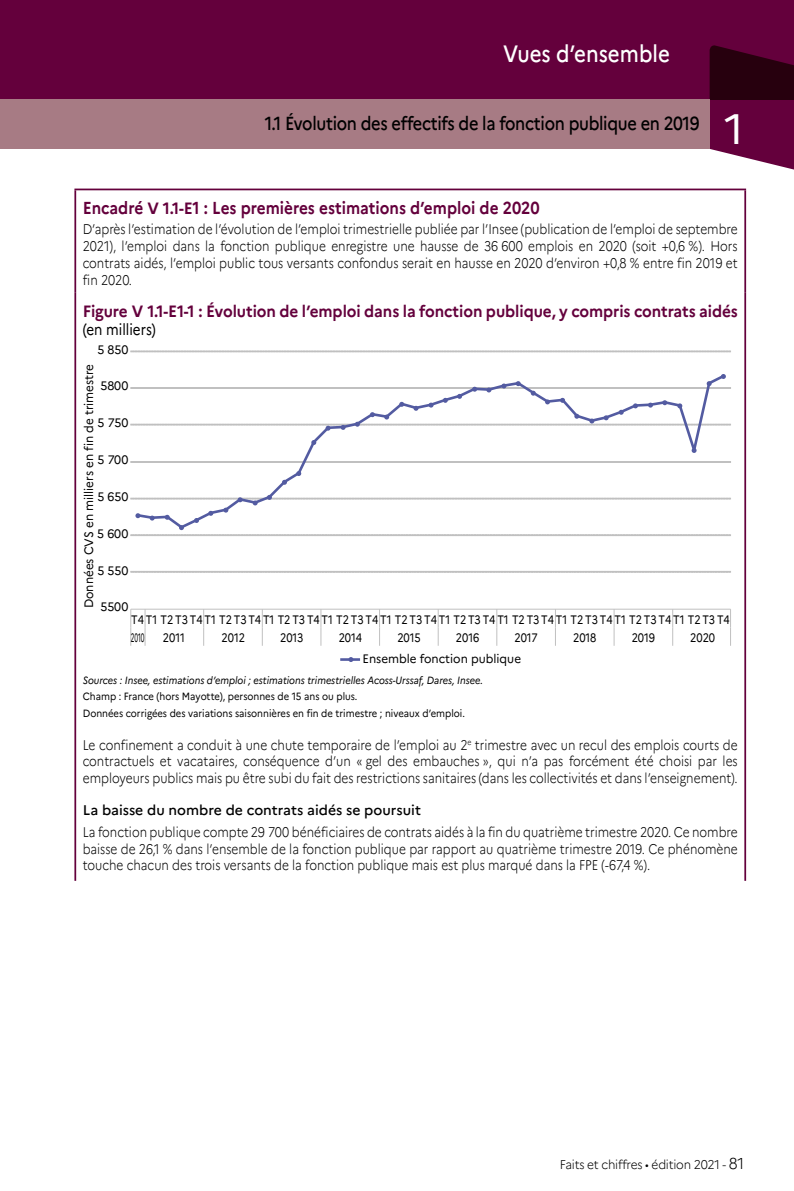
<style>
.page{position:relative;width:794px;height:1191px;background:#fff}
.page>*{position:absolute;margin:0;border:0;box-sizing:border-box;transform-origin:0 0}
.t1{font:42.52px "Marianne";color:#fff}
.t2{font:500 23.62px "Marianne";letter-spacing:-.005em;color:#fff;scale:.87 1}
.t3{font:500 18.9px "Marianne";letter-spacing:-.02em;color:#000;scale:.87 1}
._06_Encadre_TITRE{font:700 17.32px "Marianne";color:#64003c;scale:.89 1}
._05_Titre{font:700 16.45px "Marianne";letter-spacing:-.005em;color:#64003c;scale:.94 1}
._05_Sous-titre_FaG{font:15.75px "Marianne";color:#000;scale:.85 1}
._06_Encadre_TC{font:300 14px/16.8px "Marianne";color:#000;text-align:justify;scale:.85 1}
._06_Encadre_Sous-tit{font:500 14px "Marianne";color:#000}
.t4{font:300 12.6px "Marianne";letter-spacing:-.02em;color:#000;scale:.94 1}
.t5{font:12.25px/18.6px "Marianne";color:#010101;scale:.85 1}
.t6{font:12.25px "Marianne";color:#010101;scale:.95 1}
._05_Note{font:10.5px "Marianne";color:#000;scale:.9 1}
._05_Source{font:italic 10.5px "Marianne";color:#000;scale:.9 1}
.s1{font-size:16.45px}
.s2{font-size:15.75px}
</style>
<div class="page">
<div style="left:0;top:0;width:794px;height:99px;background:#64003c"></div>
<svg style="left:709px;top:45px;width:85px;height:125px"></svg>
<div style="left:0;top:99px;width:709px;height:50px;background:#a77b84"></div>
<hr style="left:74px;top:190px;width:2px;height:102px;background:#64003c">
<hr style="left:74px;top:292px;width:2px;height:589px;background:#64003c">
<hr style="left:74px;top:189px;width:672px;height:1px;background:#64003c">
<hr style="left:744px;top:190px;width:2px;height:102px;background:#64003c">
<hr style="left:744px;top:292px;width:2px;height:589px;background:#64003c">
<svg style="left:130px;top:351px;width:601px;height:221px"></svg>
<hr style="left:131px;top:609px;width:599px;height:1px;background:#c0c0c0">
<svg style="left:730px;top:609px;width:1px;height:37px"></svg>
<svg style="left:672px;top:610px;width:1px;height:36px"></svg>
<svg style="left:613px;top:609px;width:1px;height:37px"></svg>
<svg style="left:555px;top:610px;width:1px;height:36px"></svg>
<svg style="left:496px;top:610px;width:1px;height:36px"></svg>
<svg style="left:438px;top:610px;width:1px;height:36px"></svg>
<svg style="left:379px;top:610px;width:1px;height:36px"></svg>
<svg style="left:320px;top:610px;width:1px;height:36px"></svg>
<svg style="left:262px;top:610px;width:1px;height:36px"></svg>
<svg style="left:203px;top:610px;width:1px;height:36px"></svg>
<svg style="left:145px;top:610px;width:1px;height:36px"></svg>
<svg style="left:130px;top:609px;width:1px;height:37px"></svg>
<svg style="left:135px;top:372px;width:592px;height:158px"></svg>
<svg style="left:135px;top:513px;width:5px;height:5px"></svg>
<svg style="left:150px;top:515px;width:5px;height:5px"></svg>
<svg style="left:165px;top:515px;width:5px;height:5px"></svg>
<svg style="left:194px;top:518px;width:5px;height:5px"></svg>
<svg style="left:208px;top:511px;width:5px;height:5px"></svg>
<svg style="left:223px;top:507px;width:5px;height:5px"></svg>
<svg style="left:238px;top:497px;width:5px;height:5px"></svg>
<svg style="left:253px;top:500px;width:5px;height:5px"></svg>
<svg style="left:267px;top:495px;width:5px;height:5px"></svg>
<svg style="left:282px;top:480px;width:5px;height:5px"></svg>
<svg style="left:296px;top:471px;width:5px;height:5px"></svg>
<svg style="left:311px;top:440px;width:5px;height:5px"></svg>
<svg style="left:325px;top:426px;width:5px;height:5px"></svg>
<svg style="left:341px;top:425px;width:4px;height:5px"></svg>
<svg style="left:355px;top:422px;width:5px;height:5px"></svg>
<svg style="left:370px;top:412px;width:5px;height:5px"></svg>
<svg style="left:384px;top:414px;width:5px;height:5px"></svg>
<svg style="left:399px;top:402px;width:5px;height:5px"></svg>
<svg style="left:413px;top:406px;width:5px;height:5px"></svg>
<svg style="left:428px;top:402px;width:5px;height:5px"></svg>
<svg style="left:443px;top:398px;width:5px;height:5px"></svg>
<svg style="left:457px;top:394px;width:5px;height:5px"></svg>
<svg style="left:472px;top:387px;width:5px;height:5px"></svg>
<svg style="left:486px;top:387px;width:5px;height:5px"></svg>
<svg style="left:501px;top:383px;width:5px;height:5px"></svg>
<svg style="left:516px;top:381px;width:5px;height:5px"></svg>
<svg style="left:531px;top:391px;width:5px;height:5px"></svg>
<svg style="left:545px;top:399px;width:5px;height:5px"></svg>
<svg style="left:560px;top:398px;width:5px;height:5px"></svg>
<svg style="left:574px;top:414px;width:5px;height:5px"></svg>
<svg style="left:589px;top:418px;width:5px;height:5px"></svg>
<svg style="left:603px;top:415px;width:5px;height:5px"></svg>
<svg style="left:619px;top:410px;width:4px;height:5px"></svg>
<svg style="left:633px;top:403px;width:5px;height:5px"></svg>
<svg style="left:648px;top:402px;width:5px;height:5px"></svg>
<svg style="left:662px;top:400px;width:5px;height:5px"></svg>
<svg style="left:677px;top:403px;width:5px;height:5px"></svg>
<svg style="left:691px;top:448px;width:5px;height:5px"></svg>
<svg style="left:706px;top:381px;width:5px;height:5px"></svg>
<svg style="left:721px;top:374px;width:5px;height:5px"></svg>
<hr style="left:340px;top:658px;width:20px;height:3px;background:#535ba1">
<svg style="left:179px;top:525px;width:5px;height:5px"></svg>
<h2 class="t2" style="left:503px;top:39px;width:193px">Vues d’ensemble</h2>
<h3 class="t3" style="left:265px;top:112px;width:501px">1.1 Évolution des effectifs de la fonction publique en 2019</h3>
<h1 class="t1" style="left:724px;top:103px;width:21px">1</h1>
<p class="_06_Encadre_TITRE" style="left:83px;top:197px;width:515px">Encadré <span class="s1">V 1.1-E</span>1 : Les premières estimations d’emploi de 2020</p>
<p class="_06_Encadre_TC" style="left:83px;top:221px;width:772px">D’après l’estimation de l’évolution de l’emploi trimestrielle publiée par l’Insee (publication de l’emploi de septembre 2021), l’emploi dans la fonction publique enregistre une hausse de 36 600 emplois en 2020 (soit +0,6 %). Hors contrats aidés, l’emploi public tous versants confondus serait en hausse en 2020 d’environ +0,8 % entre fin 2019 et fin 2020.</p>
<p class="_05_Titre" style="left:83px;top:301px;width:698px">Figure V 1.1-E1‑1 : Évolution de l’emploi dans la fonction publique, y compris contrats aidés</p>
<p class="_05_Sous-titre_FaG" style="left:83px;top:320px;width:88px">(en milliers)</p>
<p class="t6" style="left:97px;top:342px;width:34px">5 850</p>
<p class="t6" style="left:81px;top:608px;width:259px;rotate:-90deg">Données CVS en milliers en fin de trimestre</p>
<p class="t6" style="left:100px;top:378px;width:31px">5800</p>
<p class="t6" style="left:98px;top:415px;width:34px">5 750</p>
<p class="t6" style="left:98px;top:452px;width:34px">5 700</p>
<p class="t6" style="left:97px;top:489px;width:34px">5 650</p>
<p class="t6" style="left:97px;top:526px;width:34px">5 600</p>
<p class="t6" style="left:97px;top:563px;width:34px">5 550</p>
<p class="t6" style="left:100px;top:599px;width:31px">5500</p>
<p class="t5" style="left:131px;top:610px;width:706px">T4 T1 T2 T3 T4 T1 T2 T3 T4 T1 T2 T3 T4 T1 T2 T3 T4 T1 T2 T3 T4 T1 T2 T3 T4 T1 T2 T3 T4 T1 T2 T3 T4 T1 T2 T3 T4 T1 T2 T3 T4<br>2010</p>
<p class="t5" style="left:163px;top:628px;width:27px">2011</p>
<p class="t5" style="left:221px;top:628px;width:29px">2012</p>
<p class="t5" style="left:280px;top:628px;width:29px">2013</p>
<p class="t5" style="left:339px;top:628px;width:29px">2014</p>
<p class="t5" style="left:397px;top:628px;width:29px">2015</p>
<p class="t5" style="left:456px;top:628px;width:29px">2016</p>
<p class="t5" style="left:514px;top:628px;width:29px">2017</p>
<p class="t5" style="left:573px;top:628px;width:29px">2018</p>
<p class="t5" style="left:631px;top:628px;width:29px">2019</p>
<p class="t5" style="left:690px;top:628px;width:31px">2020</p>
<p class="t6" style="left:362px;top:651px;width:168px">Ensemble fonction publique</p>
<p class="_05_Source" style="left:83px;top:673px;width:446px">Sources : Insee, estimations d’emploi ; estimations trimestrielles Acoss‑Urssaf, Dares, Insee.</p>
<p class="_05_Note" style="left:83px;top:690px;width:307px">Champ : France (hors Mayotte), personnes de 15 ans ou plus.</p>
<p class="_05_Note" style="left:83px;top:706px;width:426px">Données corrigées des variations saisonnières en fin de trimestre ; niveaux d’emploi.</p>
<p class="_06_Encadre_TC" style="left:83px;top:736px;width:772px">Le confinement a conduit à une chute temporaire de l’emploi au 2<sup>e</sup> trimestre avec un recul des emplois courts de contractuels et vacataires, conséquence d’un « gel des embauches », qui n’a pas forcément été choisi par les employeurs publics mais pu être subi du fait des restrictions sanitaires (dans les collectivités et dans l’enseignement).</p>
<p class="_06_Encadre_Sous-tit" style="left:83px;top:801px;width:340px">La baisse du nombre de contrats aidés se poursuit</p>
<p class="_06_Encadre_TC" style="left:83px;top:823px;width:772px">La fonction publique compte 29 700 bénéficiaires de contrats aidés à la fin du quatrième trimestre 2020. Ce nombre baisse de 26,1 % dans l’ensemble de la fonction publique par rapport au quatrième trimestre 2019. Ce phénomène touche chacun des trois versants de la fonction publique mais est plus marqué dans la FPE (‑67,4 %).</p>
<p class="t4" style="left:560px;top:1157px;width:198px">Faits et chiffres • édition 2021 - <span class="s2">81</span></p>
</div>
